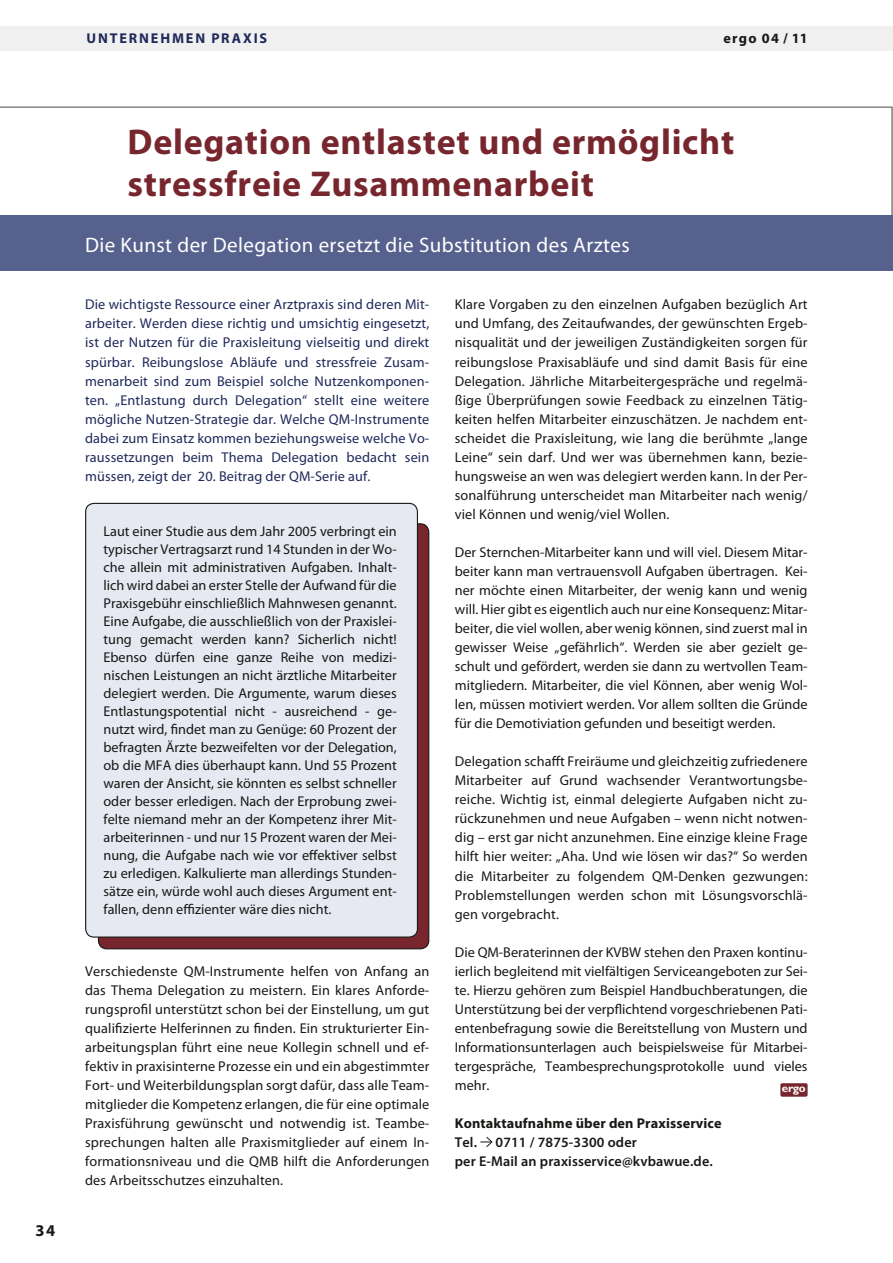
<style>
.page{position:relative;width:893px;height:1263px;background:#fff}
.page>*{position:absolute;margin:0;border:0;box-sizing:border-box;transform-origin:0 0}
.t1{font:700 36px/42px "Myriad Pro";letter-spacing:.02em;color:#77262e}
.t2{font:21px "Myriad Pro";letter-spacing:.02em;color:#fff}
.t3{font:700 16.5px "Myriad Pro";color:#181816}
.t4{font:14.25px/19px "Myriad Pro";letter-spacing:.005em;color:#181816;text-align:justify}
.t5{font:14.25px/19px "Myriad Pro";letter-spacing:.01em;color:#1f295a;text-align:justify}
.t6{font:600 14.25px/19px "Myriad Pro";letter-spacing:.01em;color:#181816}
.t7{font:700 14.25px "Myriad Pro";letter-spacing:.01em;color:#181816}
.t8{font:700 14.25px "Myriad Pro";letter-spacing:.13em;color:#1f295a}
.t9{font:11.55px "Gill Alternate One Bold PL";color:#fff}
</style>
<div class="page">
<div style="left:0;top:26px;width:892px;height:25px;background:#f1f0f0"></div>
<svg style="left:0;top:107px;width:892px;height:108px"></svg>
<div style="left:0;top:215px;width:892px;height:56px;background:#57618e"></div>
<div style="left:98px;top:524px;width:331px;height:425px;background:#77262e;border-radius:8px"></div>
<div style="left:86px;top:503px;width:331px;height:434px;background:#e6e9f1;border-radius:8px"></div>
<div style="left:85px;top:503px;width:333px;height:435px;border:1px solid #181816;border-radius:8px"></div>
<svg style="left:480px;top:1137px;width:13px;height:10px"></svg>
<div style="left:780px;top:1083px;width:27px;height:14px;background:#77262e;border-radius:2px"></div>
<p class="t8" style="left:87px;top:33px;width:182px">UNTERNEHMEN PRAXIS</p>
<p class="t7" style="left:723px;top:33px;width:86px">ergo 04 / 11</p>
<p class="t3" style="left:35px;top:1224px;width:21px">34</p>
<h1 class="t1" style="left:128px;top:123px;width:608px">Delegation entlastet und ermöglicht stressfreie Zusammenarbeit</h1>
<h2 class="t2" style="left:85px;top:237px;width:546px">Die Kunst der Delegation ersetzt die Substitution des Arztes</h2>
<p class="t5" style="left:85px;top:296px;width:346px">Die wichtigste Ressource einer Arztpraxis sind deren Mit&shy;arbeiter. Werden diese richtig und umsichtig eingesetzt, ist der Nutzen für die Praxisleitung vielseitig und direkt spürbar. Reibungslose Abläufe und stressfreie Zusam&shy;menarbeit sind zum Beispiel solche Nutzenkomponen&shy;ten. „Entlastung durch Delegation“ stellt eine weitere mögliche Nutzen-Strategie dar. Welche QM-Instrumente dabei zum Einsatz kommen beziehungsweise welche Vo&shy;raussetzungen beim Thema Delegation bedacht sein müssen, zeigt der 20. Beitrag der QM-Serie auf.</p>
<p class="t4" style="left:103px;top:523px;width:295px;line-height:18px">Laut einer Studie aus dem Jahr 2005 verbringt ein typischer Vertragsarzt rund 14 Stunden in der Wo&shy;che allein mit administrativen Aufgaben. Inhalt&shy;lich wird dabei an erster Stelle der Aufwand für die Praxisgebühr einschließlich Mahnwesen genannt.<br>Eine Aufgabe, die ausschließlich von der Praxislei&shy;tung gemacht werden kann? Sicherlich nicht!<br>Ebenso dürfen eine ganze Reihe von medizi&shy;nischen Leistungen an nicht ärztliche Mitarbeiter delegiert werden. Die Argumente, warum dieses Entlastungspotential nicht - ausreichend - ge&shy;nutzt wird, findet man zu Genüge: 60 Prozent der befragten Ärzte bezweifelten vor der Delegation, ob die MFA dies überhaupt kann. Und 55 Prozent waren der Ansicht, sie könnten es selbst schneller oder besser erledigen. Nach der Erprobung zwei&shy;felte niemand mehr an der Kompetenz ihrer Mit&shy;arbeiterinnen - und nur 15 Prozent waren der Mei&shy;nung, die Aufgabe nach wie vor effektiver selbst zu erledigen. Kalkulierte man allerdings Stunden&shy;sätze ein, würde wohl auch dieses Argument ent&shy;fallen, denn effizienter wäre dies nicht.</p>
<p class="t4" style="left:85px;top:962px;width:346px">Verschiedenste QM-Instrumente helfen von Anfang an das Thema Delegation zu meistern. Ein klares Anforde&shy;rungsprofil unterstützt schon bei der Einstellung, um gut qualifizierte Helferinnen zu finden. Ein strukturierter Ein&shy;arbeitungsplan führt eine neue Kollegin schnell und ef&shy;fektiv in praxisinterne Prozesse ein und ein abgestimmter Fort- und Weiterbildungsplan sorgt dafür, dass alle Team&shy;mitglieder die Kompetenz erlangen, die für eine optimale Praxisführung gewünscht und notwendig ist. Teambe&shy;sprechungen halten alle Praxismitglieder auf einem In&shy;formationsniveau und die QMB hilft die Anforderungen des Arbeitsschutzes einzuhalten.</p>
<p class="t4" style="left:455px;top:296px;width:354px">Klare Vorgaben zu den einzelnen Aufgaben bezüglich Art und Umfang, des Zeitaufwandes, der gewünschten Ergeb&shy;nisqualität und der jeweiligen Zuständigkeiten sorgen für reibungslose Praxisabläufe und sind damit Basis für eine Delegation. Jährliche Mitarbeitergespräche und regelmä&shy;ßige Überprüfungen sowie Feedback zu einzelnen Tätig&shy;keiten helfen Mitarbeiter einzuschätzen. Je nachdem ent&shy;scheidet die Praxisleitung, wie lang die berühmte „lange Leine“ sein darf. Und wer was übernehmen kann, bezie&shy;hungsweise an wen was delegiert werden kann. In der Per&shy;sonalführung unterscheidet man Mitarbeiter nach wenig/ viel Können und wenig/viel Wollen.</p>
<p class="t4" style="left:455px;top:543px;width:354px">Der Sternchen-Mitarbeiter kann und will viel. Diesem Mitar&shy;beiter kann man vertrauensvoll Aufgaben übertragen. Kei&shy;ner möchte einen Mitarbeiter, der wenig kann und wenig will. Hier gibt es eigentlich auch nur eine Konsequenz: Mitar&shy;beiter, die viel wollen, aber wenig können, sind zuerst mal in gewisser Weise „gefährlich“. Werden sie aber gezielt ge&shy;schult und gefördert, werden sie dann zu wertvollen Team&shy;mitgliedern. Mitarbeiter, die viel Können, aber wenig Wol&shy;len, müssen motiviert werden. Vor allem sollten die Gründe für die Demotiviation gefunden und beseitigt werden.</p>
<p class="t4" style="left:455px;top:753px;width:354px">Delegation schafft Freiräume und gleichzeitig zufriedenere Mitarbeiter auf Grund wachsender Verantwortungsbe&shy;reiche. Wichtig ist, einmal delegierte Aufgaben nicht zu&shy;rückzunehmen und neue Aufgaben – wenn nicht notwen&shy;dig – erst gar nicht anzunehmen. Eine einzige kleine Frage hilft hier weiter: „Aha. Und wie lösen wir das?“ So werden die Mitarbeiter zu folgendem QM-Denken gezwungen:<br>Problemstellungen werden schon mit Lösungsvorschlä&shy;gen vorgebracht.</p>
<p class="t4" style="left:455px;top:943px;width:354px">Die QM-Beraterinnen der KVBW stehen den Praxen kontinu&shy;ierlich begleitend mit vielfältigen Serviceangeboten zur Sei&shy;te. Hierzu gehören zum Beispiel Handbuchberatungen, die Unterstützung bei der verpflichtend vorgeschriebenen Pati&shy;entenbefragung sowie die Bereitstellung von Mustern und Informationsunterlagen auch beispielsweise für Mitarbei&shy;tergespräche, Teambesprechungsprotokolle uund vieles mehr.</p>
<p class="t7" style="left:455px;top:1118px;width:268px">Kontaktaufnahme über den Praxisservice</p>
<p class="t6" style="left:455px;top:1133px;width:24px">Tel.</p>
<p class="t9" style="left:782px;top:1081px;width:26px">ergo</p>
<p class="t6" style="left:455px;top:1133px;width:260px;text-indent:41px">0711 / 7875-3300 oder<br>per E-Mail an praxisservice@kvbawue.de.</p>
</div>
